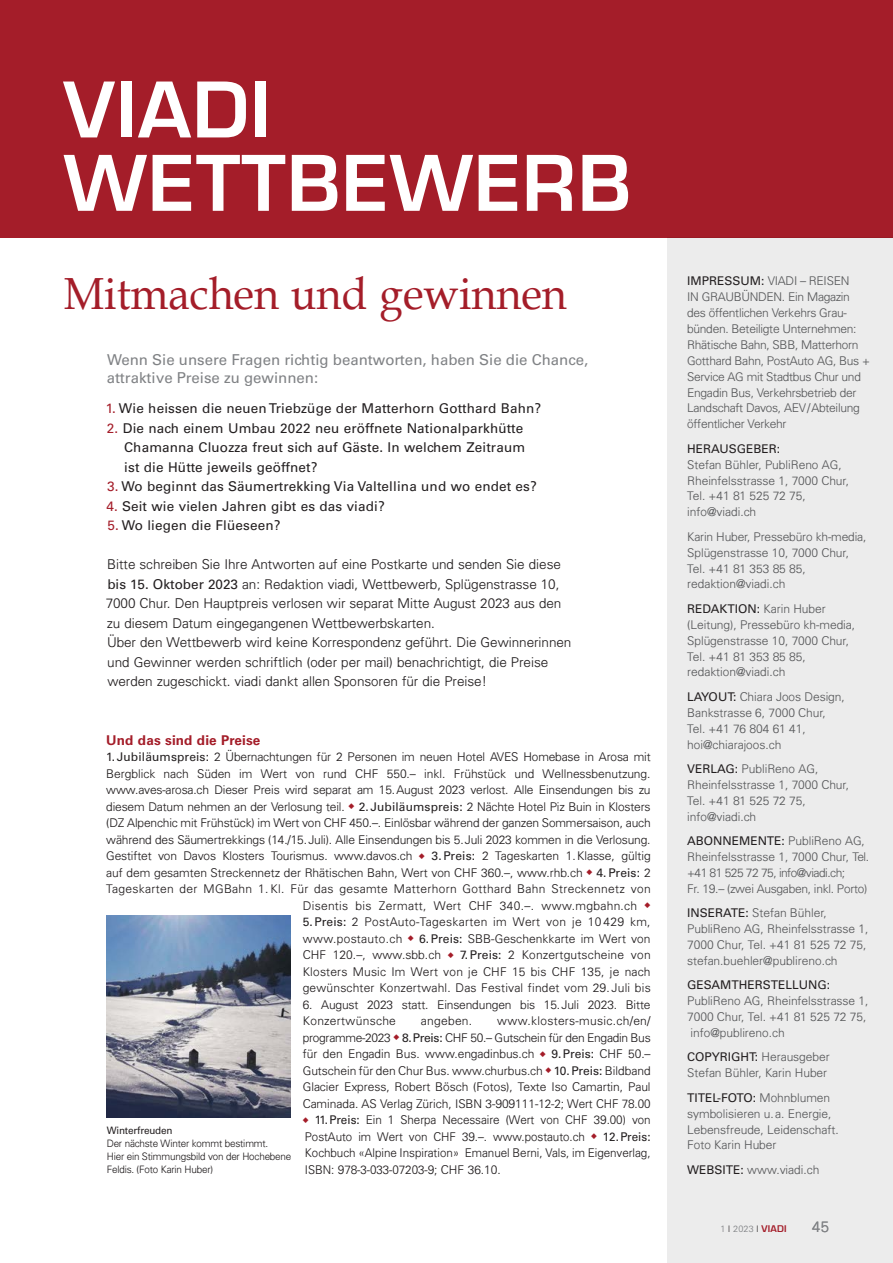
<style>
.page{position:relative;width:893px;height:1263px;background:#fff}
.page>*{position:absolute;margin:0;border:0;box-sizing:border-box;transform-origin:0 0}
.t1{font:600 74.55px/73.3px "Eurostile";letter-spacing:.02em;color:#fff}
.t2{font:45px "Book Antiqua";color:#a41d29;scale:.95 1}
.t3{font:15px/18px "Univers LT Std";color:#808285}
.t4{font:300 15px "Univers";color:#808285}
.t5{font:300 13.5px/19.5px "Univers";color:#231f20}
.t6{font:13.5px/19.5px "Univers LT Std";letter-spacing:.01em;color:#231f20}
.t7{font:700 13.5px "Univers LT Std";letter-spacing:.01em;color:#a41d29}
.t8{font:300 12px/16.5px "Univers";color:#231f20;text-align:justify}
.t9{font:300 12px/15.9px "Univers";color:#58595b}
.t10{font:300 12px/15.9px "Univers";letter-spacing:-.02em;color:#58595b}
.t11{font:12px "Univers LT Std";color:#231f20}
.t12{font:300 12px "Univers";letter-spacing:.03em;color:#231f20}
.t13{font:300 10.2px/13px "Univers";letter-spacing:-.015em;color:#231f20}
.t14{font:10.2px "Univers LT Std";letter-spacing:-.015em;color:#231f20}
.t15{font:300 9px "Univers";color:#808285}
.s1{color:#a41d29}
.s2{font-family:"Univers LT Std";font-weight:400}
.s3{font-family:"Univers LT Std";font-weight:400;color:#231f20}
.s4{font-family:"Univers";font-weight:300;color:#58595b}
.s5{color:#231f20}
.s6{font-family:"Eurostile";font-weight:600;color:#a41d29}
</style>
<div class="page">
<div style="left:667px;top:237px;width:226px;height:1026px;background:#ececec"></div>
<div style="left:0;top:0;width:893px;height:237px;background:#a41d29"></div>
<img style="left:107px;top:915px;width:183px;height:203px">
<h1 class="t1" style="left:64px;top:73px;width:569px">VIADI<br>WETTBEWERB</h1>
<h2 class="t2" style="left:64px;top:263px;width:531px">Mitmachen und gewinnen</h2>
<p class="t3" style="left:107px;top:351px;width:483px">Wenn Sie unsere Fragen richtig beantworten, haben Sie die Chance, attraktive Preise zu gewinnen:</p>
<p class="t6" style="left:106px;top:399px;width:437px"><span class="s1">1.</span> Wie heissen die neuen Triebzüge der Matterhorn Gotthard Bahn?</p>
<p class="t6" style="left:124px;top:418px;width:402px;text-indent:-17px"><span class="s1">2.</span> Die nach einem Umbau 2022 neu eröffnete Nationalparkhütte<br>Chamanna Cluozza freut sich auf Gäste. In welchem Zeitraum ist die Hütte jeweils geöffnet?</p>
<p class="t6" style="left:107px;top:477px;width:431px"><span class="s1">3.</span> Wo beginnt das Säumertrekking Via Valtellina und wo endet es?</p>
<p class="t6" style="left:106px;top:496px;width:280px"><span class="s1">4.</span> Seit wie vielen Jahren gibt es das viadi?</p>
<p class="t6" style="left:107px;top:516px;width:175px"><span class="s1">5.</span> Wo liegen die Flüeseen?</p>
<p class="t5" style="left:106px;top:554px;width:467px">Bitte schreiben Sie Ihre Antworten auf eine Postkarte und senden Sie diese <span class="s2">bis 15. Oktober 2023</span> an: Redaktion viadi, Wettbewerb, Splügenstrasse 10, 7000 Chur. Den Hauptpreis verlosen wir separat Mitte August 2023 aus den zu diesem Datum eingegangenen Wettbewerbskarten.<br>Über den Wettbewerb wird keine Korrespondenz geführt. Die Gewinnerinnen und Gewinner werden schriftlich (oder per mail) benachrichtigt, die Preise werden zugeschickt. viadi dankt allen Sponsoren für die Preise!</p>
<p class="t7" style="left:106px;top:732px;width:156px">Und das sind die Preise</p>
<p class="t8" style="left:106px;top:748px;width:546px;text-align:right"><span class="s2">1. Jubiläumspreis:</span> 2 Übernachtungen für 2 Personen im neuen Hotel AVES Homebase in Arosa mit Bergblick nach Süden im Wert von rund CHF 550.– inkl. Frühstück und Wellnessbenutzung. www.aves-arosa.ch Dieser Preis wird separat am 15.August 2023 verlost. Alle Einsendungen bis zu diesem Datum nehmen an der Verlosung teil. <sup>◆</sup> <span class="s2">2. Jubiläumspreis:</span> 2 Nächte Hotel Piz Buin in Klosters (DZ Alpenchic mit Frühstück) im Wert von CHF 450.–. Einlösbar während der ganzen Sommersaison, auch während des Säumertrekkings (14./15.Juli). Alle Einsendungen bis 5.Juli 2023 kommen in die Verlosung.<br>Gestiftet von Davos Klosters Tourismus. www.davos.ch <sup>◆</sup> <span class="s2">3. Preis:</span> 2 Tageskarten 1.Klasse, gültig auf dem gesamten Streckennetz der Rhätischen Bahn, Wert von CHF 360.–, www.rhb.ch <sup>◆</sup> <span class="s2">4.Preis:</span> 2<br>Tageskarten der MGBahn 1. Kl. Für das gesamte Matterhorn Gotthard Bahn Streckennetz von Disentis bis Zermatt, Wert CHF 340.–. www.mgbahn.ch <sup>◆<br></sup><span class="s2">5.Preis:</span> 2 PostAuto-Tageskarten im Wert von je 10 429 km,<br>www.postauto.ch <sup>◆</sup> <span class="s2">6.Preis:</span> SBB-Geschenkkarte im Wert von<br>CHF 120.–, www.sbb.ch <sup>◆</sup> <span class="s2">7.Preis:</span> 2 Konzertgutscheine von<br>Klosters Music Im Wert von je CHF 15 bis CHF 135, je nach<br>gewünschter Konzertwahl. Das Festival findet vom 29. Juli bis</p>
<p class="t8" style="left:303px;top:996px;width:349px">6. August 2023 statt. Einsendungen bis 15.Juli 2023. Bitte<br>Konzertwünsche</p>
<p class="t8" style="left:303px;top:1012px;width:349px;text-indent:194px">www.klosters-music.ch/en/ programme-2023 <sup>◆</sup> <span class="s2">8.Preis:</span> CHF 50.– Gutschein für den Engadin Bus für den Engadin Bus. www.engadinbus.ch <sup>◆</sup> <span class="s2">9.Preis:</span> CHF 50.– Gutschein für den Chur Bus. www.churbus.ch <sup>◆</sup> <span class="s2">10.Preis:</span> Bildband Glacier Express, Robert Bösch (Fotos), Texte Iso Camartin, Paul Caminada. AS Verlag Zürich, ISBN 3-909111-12-2; Wert CHF 78.00</p>
<p class="t8" style="left:303px;top:1111px;width:349px"><sup>◆</sup> <span class="s2">11.Preis:</span> Ein 1 Sherpa Necessaire (Wert von CHF 39.00) von PostAuto im Wert von CHF 39.–. www.postauto.ch <sup>◆</sup> <span class="s2">12.Preis:<br></span>Kochbuch «Alpine Inspiration» Emanuel Berni, Vals, im Eigenverlag, ISBN: 978-3-033-07203-9; CHF 36.10.</p>
<p class="t12" style="left:421px;top:1014px;width:53px">angeben.</p>
<p class="t14" style="left:107px;top:1124px;width:67px">Winterfreuden</p>
<p class="t13" style="left:107px;top:1136px;width:186px">Der nächste Winter kommt bestimmt.<br>Hier ein Stimmungsbild von der Hochebene<br>Feldis. (Foto Karin Huber)</p>
<p class="t10" style="left:687px;top:273px;width:184px"><span class="s3">IMPRESSUM:</span> VIADI – REISEN<br>IN GRAUBÜNDEN. Ein Magazin des öffentlichen Verkehrs Grau&shy;bünden. Beteiligte Unternehmen:<br>Rhätische Bahn, SBB, Matterhorn<br>Gotthard Bahn, PostAuto AG, Bus +<br>Service AG mit Stadtbus Chur und<br>Engadin Bus, Verkehrsbetrieb der<br>Landschaft Davos, AEV/Abteilung öffentlicher Verkehr</p>
<p class="t11" style="left:687px;top:441px;width:95px">HERAUSGEBER:</p>
<p class="t9" style="left:687px;top:456px;width:163px">Stefan Bühler, PubliReno AG,<br>Rheinfelsstrasse 1, 7000 Chur,<br>Tel. +41 81 525 72 75, info@viadi.ch</p>
<p class="t9" style="left:687px;top:528px;width:181px">Karin Huber, Pressebüro kh-media,<br>Splügenstrasse 10, 7000 Chur,<br>Tel. +41 81 353 85 85, redaktion@viadi.ch</p>
<p class="t11" style="left:687px;top:601px;width:140px">REDAKTION: <span class="s4">Karin Huber</span></p>
<p class="t9" style="left:687px;top:616px;width:170px">(Leitung), Pressebüro kh-media,<br>Splügenstrasse 10, 7000 Chur,<br>Tel. +41 81 353 85 85, redaktion@viadi.ch</p>
<p class="t9" style="left:687px;top:688px;width:159px"><span class="s3">LAYOUT:</span> Chiara Joos Design,<br>Bankstrasse 6, 7000 Chur,<br>Tel. +41 76 804 61 41, hoi@chiarajoos.ch</p>
<p class="t9" style="left:687px;top:760px;width:163px"><span class="s3">VERLAG:</span> PubliReno AG,<br>Rheinfelsstrasse 1, 7000 Chur,<br>Tel. +41 81 525 72 75, info@viadi.ch</p>
<p class="t11" style="left:687px;top:834px;width:179px">ABONNEMENTE: <span class="s4">PubliReno AG,</span></p>
<p class="t10" style="left:687px;top:848px;width:183px">Rheinfelsstrasse 1, 7000 Chur, Tel. +41 81 525 72 75, info@viadi.ch;<br>Fr. 19.– (zwei Ausgaben, inkl. Porto)</p>
<p class="t9" style="left:687px;top:905px;width:183px"><span class="s3">INSERATE:</span> Stefan Bühler,<br>PubliReno AG, Rheinfelsstrasse 1,<br>7000 Chur, Tel. +41 81 525 72 75, stefan.buehler@publireno.ch</p>
<p class="t11" style="left:687px;top:978px;width:144px">GESAMTHERSTELLUNG:</p>
<p class="t9" style="left:687px;top:993px;width:183px">PubliReno AG, Rheinfelsstrasse 1,<br>7000 Chur, Tel. +41 81 525 72 75, info@publireno.ch</p>
<p class="t9" style="left:687px;top:1049px;width:144px"><span class="s3">COPYRIGHT:</span> Herausgeber<br>Stefan Bühler, Karin Huber</p>
<p class="t11" style="left:687px;top:1090px;width:145px">TITEL-FOTO: <span class="s4">Mohnblumen</span></p>
<p class="t9" style="left:687px;top:1105px;width:153px">symbolisieren u. a. Energie,<br>Lebensfreude, Leidenschaft.<br>Foto Karin Huber</p>
<p class="t9" style="left:687px;top:1161px;width:134px"><span class="s3">WEBSITE:</span> www.viadi.ch</p>
<p class="t15" style="left:720px;top:1223px;width:68px">1 <span class="s5">|</span> 2023 <span class="s5">|</span> <span class="s6">VIADI</span></p>
<p class="t4" style="left:812px;top:1218px;width:18px">45</p>
</div>
